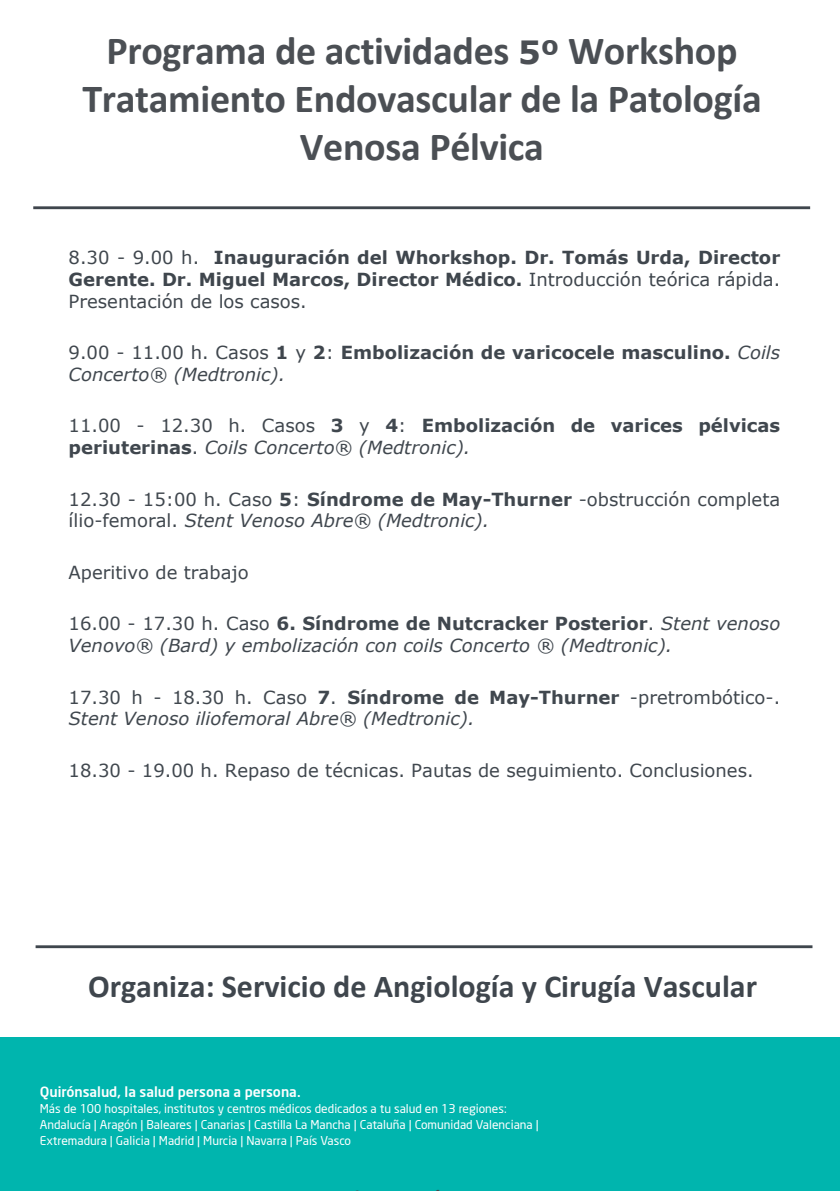
<style>
.page{position:relative;width:840px;height:1191px;background:#fff}
.page>*{position:absolute;margin:0;border:0;box-sizing:border-box;transform-origin:0 0}
.t1{font:700 40px/48px "Calibri";letter-spacing:-.01em;color:#4b4f54;text-align:center}
.t2{font:700 32px "Calibri";color:#3f464d}
.t3{font:italic 18px/21.6px "Verdana";color:#40474e}
.t4{font:18px/21.6px "Verdana";color:#40474e}
.t5{font:700 18px/21.6px "Verdana";color:#40474e}
.t6{font:700 18px/21.6px "Verdana";color:#3f464d;text-align:justify}
.t7{font:500 14px "Neo Sans";color:#fff}
.t8{font:12px "Neo Sans";color:#fff}
.s1{font-family:"Verdana";font-size:32px}
.s2{font-weight:400}
.s3{font-weight:400;color:#3f464d}
.s4{color:#3f464d}
.s5{font-weight:400;font-style:italic}
.s6{font-weight:700}
.s7{font-style:italic}
.s8{font-style:normal}
.s9{font-weight:700;font-style:normal}
.s10{font-style:inherit}
</style>
<div class="page">
<div style="left:0;top:1037px;width:839px;height:154px;background:#00b5ae"></div>
<hr style="left:33px;top:206px;width:776px;height:3px;background:#3f464d">
<hr style="left:36px;top:945px;width:776px;height:3px;background:#3f464d">
<p class="t1" style="left:82px;top:27px;width:680px">Programa de actividades <span class="s1">5º</span> Workshop<br>Tratamiento Endovascular de la Patología<br>Venosa Pélvica</p>
<p class="t6" style="left:69px;top:247px;width:712px"><span class="s2">8.30 - 9.00 h.</span> Inauguración del Whorkshop. Dr. Tomás Urda, Director Gerente. Dr. Miguel Marcos, Director Médico. <span class="s2">Introducción teórica rápida.<br>Presentación de los casos.</span></p>
<p class="t5" style="left:69px;top:342px;width:712px"><span class="s3">9.00 - 11.00 h. Casos</span> <span class="s4">1</span> <span class="s3">y</span> <span class="s4">2</span><span class="s3">:</span> Embolización de varicocele masculino. <span class="s5">Coils<br>Concerto® (Medtronic).</span></p>
<p class="t5" style="left:69px;top:415px;width:712px"><span class="s2">11.00 - 12.30 h. Casos</span> 3 <span class="s2">y</span> 4<span class="s2">:</span> Embolización de varices pélvicas periuterinas<span class="s2">.</span> <span class="s5">Coils Concerto® (Medtronic).</span></p>
<p class="t4" style="left:69px;top:488px;width:712px">12.30 - 15:00 h. Caso <span class="s6">5</span>: <span class="s6">Síndrome de May-Thurner</span> -obstrucción completa ílio-femoral. <span class="s7">Stent Venoso Abre® (Medtronic).</span></p>
<p class="t4" style="left:69px;top:562px;width:181px">Aperitivo de trabajo</p>
<p class="t3" style="left:69px;top:613px;width:712px"><span class="s8">16.00 - 17.30 h. Caso</span> <span class="s9">6. Síndrome de Nutcracker Posterior</span><span class="s8">.</span> Stent venoso<br>Venovo® (Bard) y embolización con coils Concerto ® (Medtronic).</p>
<p class="t3" style="left:69px;top:686px;width:712px"><span class="s8">17.30 h - 18.30 h. Caso</span> <span class="s9">7</span><span class="s8">.</span> <span class="s9">Síndrome de May-Thurner</span> <span class="s8">-pretrombótico-.<br></span>Stent Venoso iliofemoral Abre® (Medtronic).</p>
<p class="t4" style="left:69px;top:760px;width:686px">18.30 - 19.00 h. Repaso de técnicas. Pautas de seguimiento. Conclusiones.</p>
<h2 class="t2" style="left:88px;top:965px;width:670px"><span class="s10">Organiza:</span> Servicio de Angiología y Cirugía Vascular</h2>
<p class="t7" style="left:40px;top:1082px;width:262px">Quirónsalud, la salud persona a persona.</p>
<p class="t8" style="left:40px;top:1101px;width:468px">Más de 100 hospitales, institutos y centros médicos dedicados a tu salud en 13 regiones:</p>
<p class="t8" style="left:40px;top:1117px;width:500px">Andalucía | Aragón | Baleares | Canarias | Castilla La Mancha | Cataluña | Comunidad Valenciana |</p>
<p class="t8" style="left:40px;top:1133px;width:312px">Extremadura | Galicia | Madrid | Murcia | Navarra | País Vasco</p>
</div>
